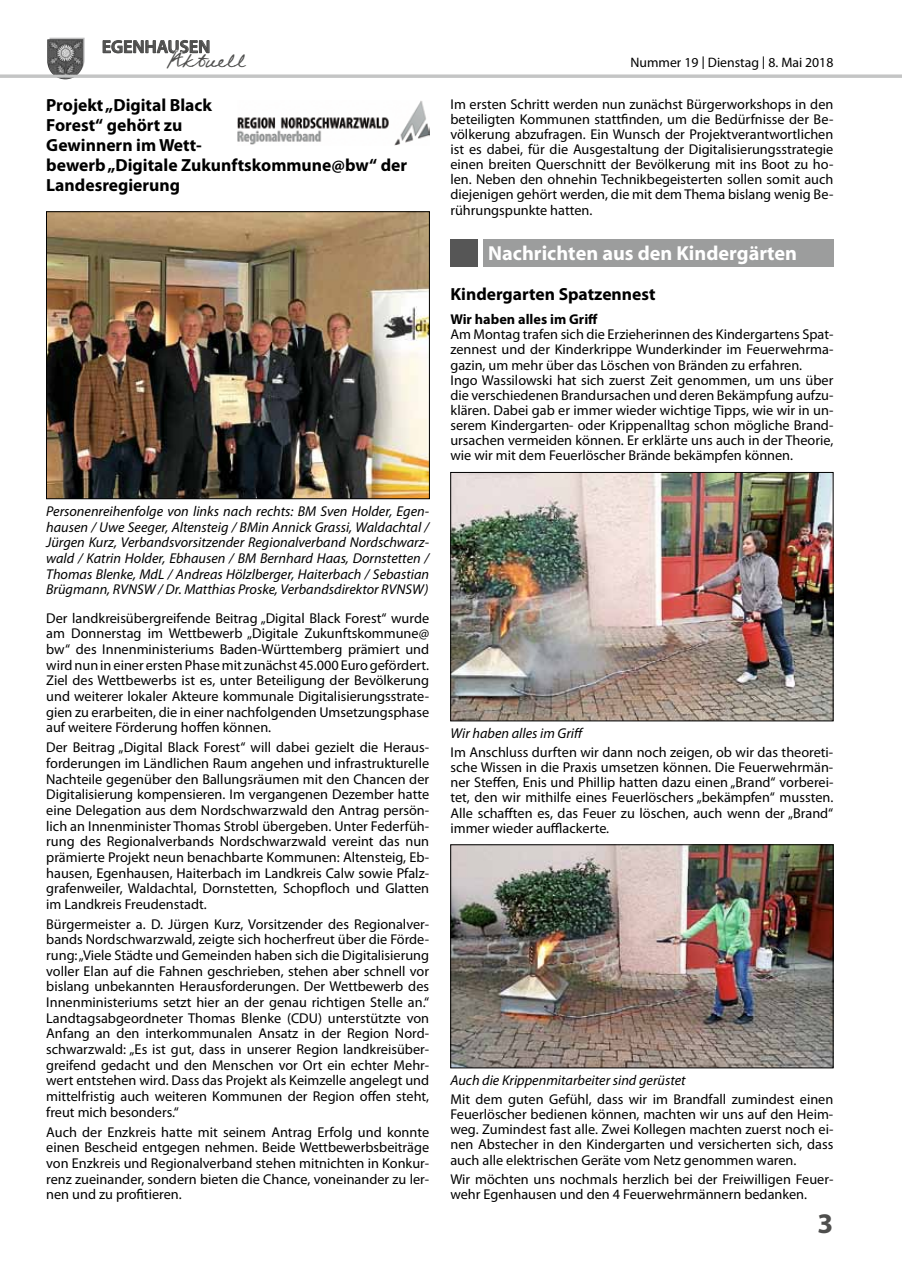
<style>
.page{position:relative;width:902px;height:1280px;background:#fff}
.page>*{position:absolute;margin:0;border:0;box-sizing:border-box;transform-origin:0 0}
.t1{font:700 28.5px "Myriad Pro";color:#4e4e4d}
.t2{font:22.95px "Federico Handwriting";color:#4e4e4d}
.t3{font:700 20.25px "Myriad";color:#fff}
.t4{font:600 18px "Myriad Pro";color:#4e4e4d}
.t5{font:700 17.55px/19.8px "Myriad Pro";color:#000}
.t6{font:14.25px/15.6px "Myriad Pro";color:#000;text-align:justify}
.t7{font:italic 14.25px/15.6px "Myriad Pro";color:#000;text-align:justify}
.t8{font:700 14.25px "Myriad Pro";color:#000}
.t9{font:13.65px "Myriad Pro";color:#000}
.s1{font-family:"Lucida Sans"}
</style>
<div class="page">
<svg style="left:102px;top:40px;width:108px;height:14px"></svg>
<svg style="left:50px;top:38px;width:35px;height:37px"></svg>
<img style="left:47px;top:39px;width:36px;height:40px">
<hr style="left:0;top:75px;width:901px;height:3px;background:#c4c5c5">
<img style="left:238px;top:101px;width:191px;height:44px">
<img style="left:48px;top:213px;width:379px;height:284px">
<div style="left:46px;top:211px;width:383px;height:288px;border:1px solid #000"></div>
<div style="left:483px;top:239px;width:350px;height:28px;background:#9c9d9d"></div>
<div style="left:450px;top:239px;width:28px;height:28px;background:#565656"></div>
<img style="left:452px;top:474px;width:379px;height:245px">
<div style="left:450px;top:472px;width:383px;height:249px;border:1px solid #000"></div>
<img style="left:452px;top:846px;width:379px;height:220px">
<div style="left:450px;top:844px;width:383px;height:224px;border:1px solid #000"></div>
<p class="t4" style="left:102px;top:35px;width:110px">EGENHAUSEN</p>
<h2 class="t2" style="left:167px;top:46px;width:80px">Aktuell</h2>
<p class="t5" style="left:46px;top:95px;width:362px">Projekt „Digital Black<br>Forest“ gehört zu<br>Gewinnern im Wett-<br>bewerb „Digitale Zukunftskommune@bw“ der<br>Landesregierung</p>
<p class="t7" style="left:46px;top:504px;width:384px">Personenreihenfolge von links nach rechts: BM Sven Holder, Egen&shy;hausen / Uwe Seeger, Altensteig / BMin Annick Grassi, Waldachtal / Jürgen Kurz, Verbandsvorsitzender Regionalverband Nordschwarz&shy;wald / Katrin Holder, Ebhausen / BM Bernhard Haas, Dornstetten / Thomas Blenke, MdL / Andreas Hölzlberger, Haiterbach / Sebastian Brügmann, RVNSW / Dr. Matthias Proske, Verbandsdirektor RVNSW)</p>
<p class="t6" style="left:46px;top:610px;width:384px">Der landkreisübergreifende Beitrag „Digital Black Forest“ wurde am Donnerstag im Wettbewerb „Digitale Zukunftskommune@ bw“ des Innenministeriums Baden-Württemberg prämiert und wird nun in einer ersten Phase mit zunächst 45.000 Euro gefördert.<br>Ziel des Wettbewerbs ist es, unter Beteiligung der Bevölkerung und weiterer lokaler Akteure kommunale Digitalisierungsstrate&shy;gien zu erarbeiten, die in einer nachfolgenden Umsetzungsphase auf weitere Förderung hoffen können.</p>
<p class="t6" style="left:46px;top:739px;width:384px">Der Beitrag „Digital Black Forest“ will dabei gezielt die Heraus&shy;forderungen im Ländlichen Raum angehen und infrastrukturelle Nachteile gegenüber den Ballungsräumen mit den Chancen der Digitalisierung kompensieren. Im vergangenen Dezember hatte eine Delegation aus dem Nordschwarzwald den Antrag persön&shy;lich an Innenminister Thomas Strobl übergeben. Unter Federfüh&shy;rung des Regionalverbands Nordschwarzwald vereint das nun prämierte Projekt neun benachbarte Kommunen: Altensteig, Eb&shy;hausen, Egenhausen, Haiterbach im Landkreis Calw sowie Pfalz&shy;grafenweiler, Waldachtal, Dornstetten, Schopfloch und Glatten im Landkreis Freudenstadt.</p>
<p class="t6" style="left:46px;top:916px;width:384px">Bürgermeister a. D. Jürgen Kurz, Vorsitzender des Regionalver&shy;bands Nordschwarzwald, zeigte sich hocherfreut über die Förde&shy;rung: „Viele Städte und Gemeinden haben sich die Digitalisierung voller Elan auf die Fahnen geschrieben, stehen aber schnell vor bislang unbekannten Herausforderungen. Der Wettbewerb des Innenministeriums setzt hier an der genau richtigen Stelle an.“ Landtagsabgeordneter Thomas Blenke (CDU) unterstützte von Anfang an den interkommunalen Ansatz in der Region Nord&shy;schwarzwald: „Es ist gut, dass in unserer Region landkreisüber&shy;greifend gedacht und den Menschen vor Ort ein echter Mehr&shy;wert entstehen wird. Dass das Projekt als Keimzelle angelegt und mittelfristig auch weiteren Kommunen der Region offen steht, freut mich besonders.“</p>
<p class="t6" style="left:46px;top:1124px;width:384px">Auch der Enzkreis hatte mit seinem Antrag Erfolg und konnte einen Bescheid entgegen nehmen. Beide Wettbewerbsbeiträge von Enzkreis und Regionalverband stehen mitnichten in Konkur&shy;renz zueinander, sondern bieten die Chance, voneinander zu ler&shy;nen und zu profitieren.</p>
<p class="t9" style="left:630px;top:54px;width:204px">Nummer 19 <span class="s1">|</span> Dienstag <span class="s1">|</span> 8. Mai 2018</p>
<p class="t6" style="left:450px;top:96px;width:384px;line-height:15.1px">Im ersten Schritt werden nun zunächst Bürgerworkshops in den beteiligten Kommunen stattfinden, um die Bedürfnisse der Be&shy;völkerung abzufragen. Ein Wunsch der Projektverantwortlichen ist es dabei, für die Ausgestaltung der Digitalisierungsstrategie einen breiten Querschnitt der Bevölkerung mit ins Boot zu ho&shy;len. Neben den ohnehin Technikbegeisterten sollen somit auch diejenigen gehört werden, die mit dem Thema bislang wenig Be&shy;rührungspunkte hatten.</p>
<h3 class="t3" style="left:488px;top:242px;width:310px">Nachrichten aus den Kindergärten</h3>
<p class="t5" style="left:450px;top:284px;width:206px">Kindergarten Spatzennest</p>
<p class="t8" style="left:450px;top:310px;width:149px">Wir haben alles im Griff</p>
<p class="t6" style="left:450px;top:327px;width:384px;line-height:15.1px;text-align:left">Am Montag trafen sich die Erzieherinnen des Kindergartens Spat&shy;zennest und der Kinderkrippe Wunderkinder im Feuerwehrma&shy;gazin, um mehr über das Löschen von Bränden zu erfahren.<br>Ingo Wassilowski hat sich zuerst Zeit genommen, um uns über die verschiedenen Brandursachen und deren Bekämpfung aufzu&shy;klären. Dabei gab er immer wieder wichtige Tipps, wie wir in un&shy;serem Kindergarten- oder Krippenalltag schon mögliche Brand&shy;ursachen vermeiden können. Er erklärte uns auch in der Theorie, wie wir mit dem Feuerlöscher Brände bekämpfen können.</p>
<p class="t7" style="left:450px;top:725px;width:135px">Wir haben alles im Griff</p>
<p class="t6" style="left:450px;top:744px;width:384px;line-height:15.1px">Im Anschluss durften wir dann noch zeigen, ob wir das theoreti&shy;sche Wissen in die Praxis umsetzen können. Die Feuerwehrmän&shy;ner Steffen, Enis und Phillip hatten dazu einen „Brand“ vorberei&shy;tet, den wir mithilfe eines Feuerlöschers „bekämpfen“ mussten.<br>Alle schafften es, das Feuer zu löschen, auch wenn der „Brand“ immer wieder aufflackerte.</p>
<p class="t7" style="left:450px;top:1072px;width:237px">Auch die Krippenmitarbeiter sind gerüstet</p>
<p class="t6" style="left:450px;top:1091px;width:384px;line-height:15.1px">Mit dem guten Gefühl, dass wir im Brandfall zumindest einen Feuerlöscher bedienen können, machten wir uns auf den Heim&shy;weg. Zumindest fast alle. Zwei Kollegen machten zuerst noch ei&shy;nen Abstecher in den Kindergarten und versicherten sich, dass auch alle elektrischen Geräte vom Netz genommen waren.</p>
<p class="t6" style="left:450px;top:1171px;width:384px;line-height:15.1px">Wir möchten uns nochmals herzlich bei der Freiwilligen Feuer&shy;wehr Egenhausen und den 4 Feuerwehrmännern bedanken.</p>
<h1 class="t1" style="left:817px;top:1205px;width:17px">3</h1>
</div>
